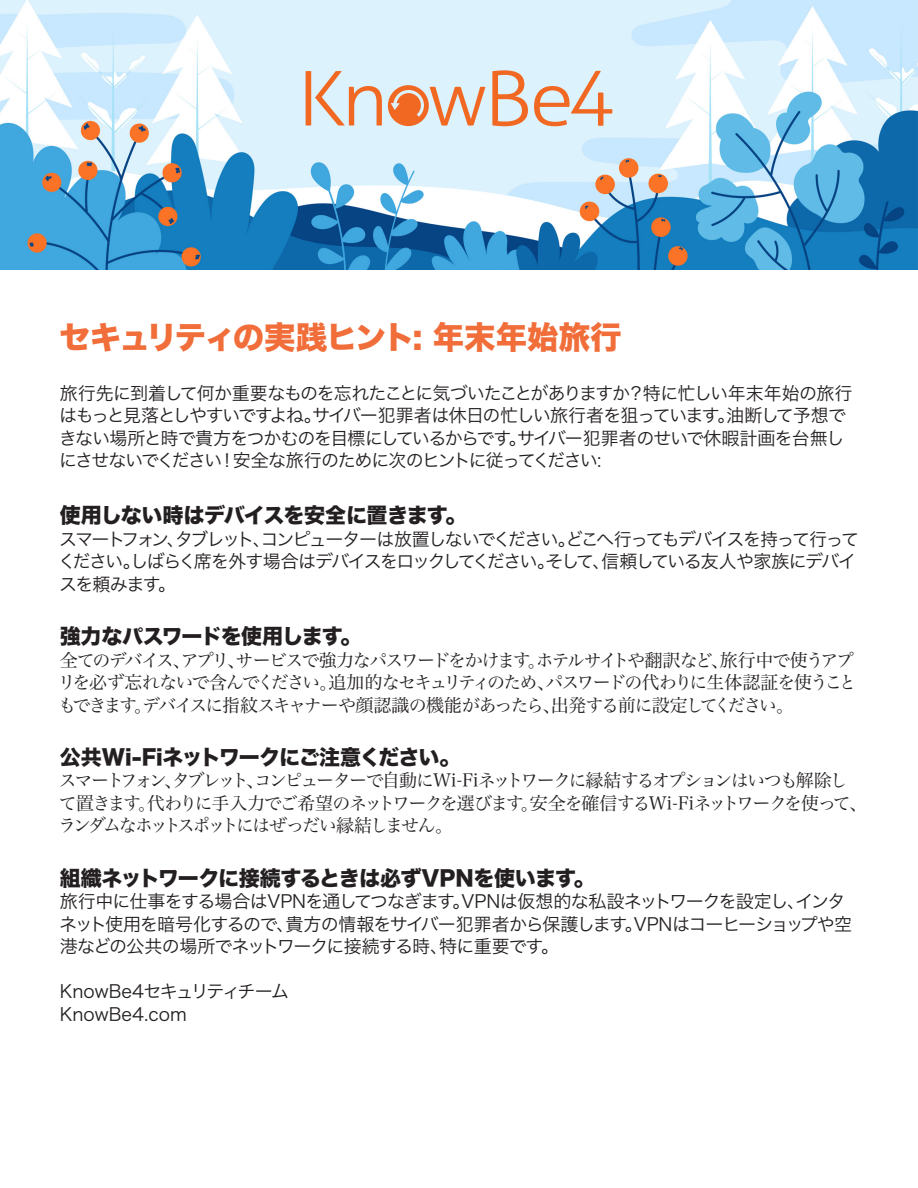
<style>
.page{position:relative;width:918px;height:1188px;background:#fff}
.page>*{position:absolute;margin:0;border:0;box-sizing:border-box;transform-origin:0 0}
.t1{font:31.5px "Hira Kaku Std N W8";letter-spacing:-.035em;color:#f16d39}
.t2{font:21px "Hira Kaku Std N W8";letter-spacing:-.03em;color:#231f20}
.t3{font:18px/22.5px "Hira Kaku Pro W3";letter-spacing:-.07em;color:#231f20}
.t4{font:18px/22.5px "Hira Min Pro W3";letter-spacing:-.1em;color:#231f20}
.t5{font:18px/22.5px "Hira Kaku Pro W3";letter-spacing:-.09em;color:#231f20}
.t6{font:18px "Hira Kaku Pro W3";letter-spacing:-.04em;color:#231f20}
.t7{font:18px "Hira Kaku Pro W3";color:#231f20}
</style>
<div class="page">
<img style="left:0;top:0;width:918px;height:270px">
<svg style="left:492px;top:70px;width:36px;height:56px;background:#e5b59d"></svg>
<svg style="left:306px;top:71px;width:76px;height:55px;background:#e1cbc0"></svg>
<svg style="left:388px;top:85px;width:97px;height:41px;background:#e5b197"></svg>
<svg style="left:534px;top:71px;width:78px;height:55px;background:#e1cec4"></svg>
<p class="t1" style="left:59px;top:320px;width:564px">セキュリティの実践ヒント: 年末年始旅行</p>
<p class="t3" style="left:59px;top:380px;width:795px">旅行先に到着して何か重要なものを忘れたことに気づいたことがありますか？特に忙しい年末年始の旅行はもっと見落としやすいですよね。サイバー犯罪者は休日の忙しい旅行者を狙っています。油断して予想できない場所と時で貴方をつかむのを目標にしているからです。サイバー犯罪者のせいで休暇計画を台無しにさせないでください！安全な旅行のために次のヒントに従ってください:</p>
<p class="t2" style="left:60px;top:504px;width:408px">使用しない時はデバイスを安全に置きます。</p>
<p class="t5" style="left:58px;top:527px;width:803px">スマートフォン、タブレット、コンピューターは放置しないでください。どこへ行ってもデバイスを持って行ってください。しばらく席を外す場合はデバイスをロックしてください。そして、信頼している友人や家族にデバイスを頼みます。</p>
<p class="t2" style="left:60px;top:625px;width:303px">強力なパスワードを使用します。</p>
<p class="t4" style="left:58px;top:647px;width:800px">全てのデバイス、アプリ、サービスで強力なパスワードをかけます。ホテルサイトや翻訳など、旅行中で使うアプリを必ず忘れないで含んでください。追加的なセキュリティのため、パスワードの代わりに生体認証を使うこともできます。デバイスに指紋スキャナーや顔認識の機能があったら、出発する前に設定してください。</p>
<p class="t2" style="left:60px;top:745px;width:402px">公共Wi-Fiネットワークにご注意ください。</p>
<p class="t4" style="left:58px;top:768px;width:810px">スマートフォン、タブレット、コンピューターで自動にWi-Fiネットワークに縁結するオプションはいつも解除して置きます。代わりに手入力でご希望のネットワークを選びます。安全を確信するWi-Fiネットワークを使って、ランダムなホットスポットにはぜっだい縁結しません。</p>
<p class="t2" style="left:60px;top:866px;width:537px">組織ネットワークに接続するときは必ずVPNを使います。</p>
<p class="t3" style="left:59px;top:889px;width:794px">旅行中に仕事をする場合はVPNを通してつなぎます。VPNは仮想的な私設ネットワークを設定し、インタネット使用を暗号化するので、貴方の情報をサイバー犯罪者から保護します。VPNはコーヒーショップや空港などの公共の場所でネットワークに接続する時、特に重要です。</p>
<p class="t6" style="left:60px;top:975px;width:231px">KnowBe4セキュリティチーム</p>
<p class="t7" style="left:60px;top:998px;width:128px">KnowBe4.com</p>
</div>
